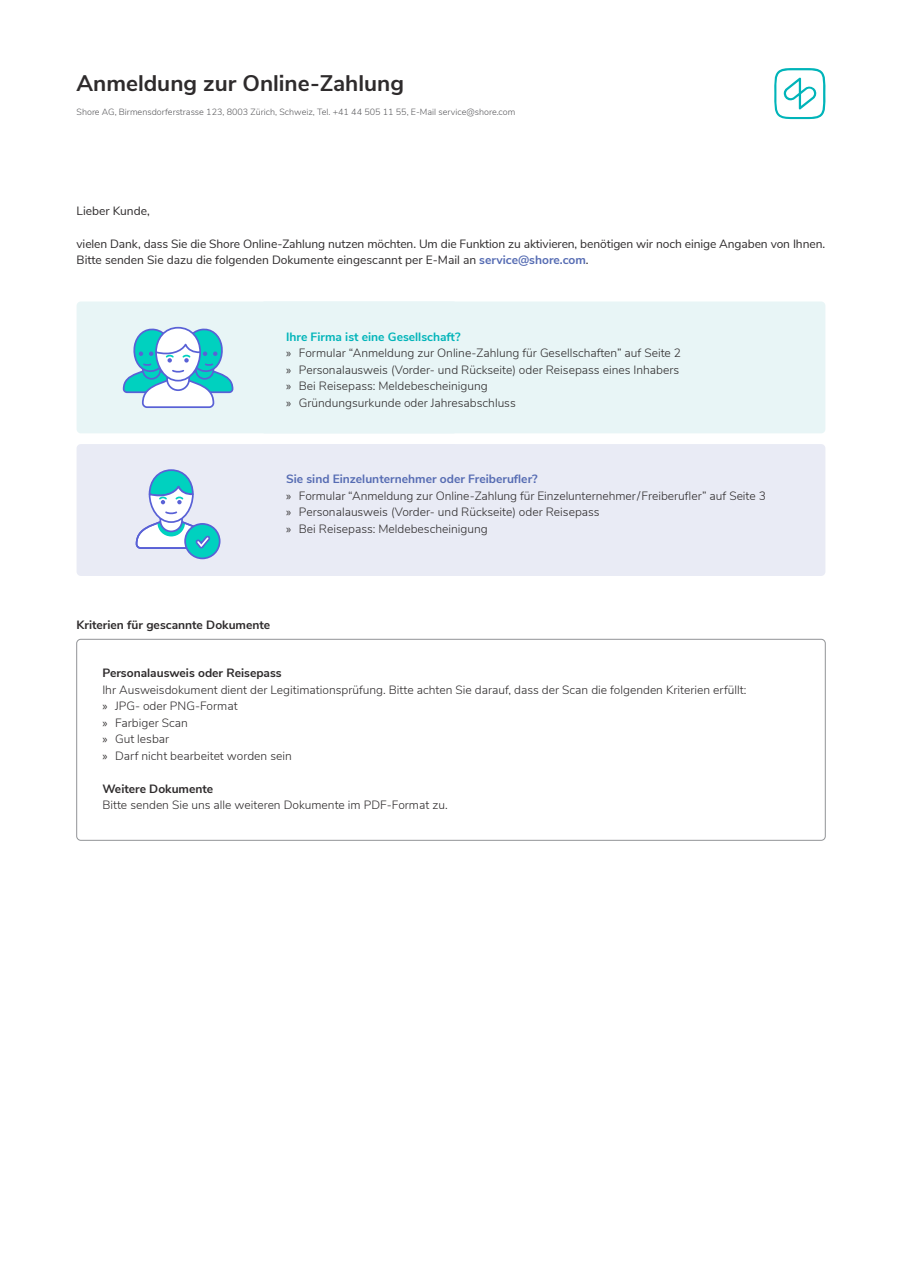
<style>
.page{position:relative;width:902px;height:1272px;background:#fff}
.page>*{position:absolute;margin:0;border:0;box-sizing:border-box;transform-origin:0 0}
.main_headline{font:700 22.5px "Nunito Sans";color:#2e2b2c}
.small_copytext{font:300 12px "Nunito Sans";color:#2e2b2c}
.copytext{font:12px/16.5px "Nunito Sans";letter-spacing:-.01em;color:#2e2b2c}
.small_copytext-2{font:700 12px "Nunito Sans";color:#2e2b2c}
.copytext-2{font:700 12px "Nunito Sans";color:#566cb3}
.copytext-3{font:700 12px "Nunito Sans";color:#2e2b2c}
.copytext-4{font:700 12px "Nunito Sans";color:#00b4b9}
.small_copytext-3{font:300 9px "Nunito Sans";color:#5c5c5f}
.s1{font-weight:700;color:#566cb3}
.s2{font-family:"Myriad Pro";font-weight:400}
</style>
<div class="page">
<svg style="left:76px;top:639px;width:749px;height:201px"></svg>
<div style="left:77px;top:444px;width:380px;height:132px;background:#e9ebf5;border-radius:4px"></div>
<div style="left:260px;top:444px;width:565px;height:132px;background:#e9ebf5;border-radius:4px"></div>
<div style="left:77px;top:301px;width:380px;height:132px;background:#e8f5f6;border-radius:4px"></div>
<div style="left:260px;top:301px;width:565px;height:132px;background:#e8f5f6;border-radius:4px"></div>
<svg style="left:185px;top:524px;width:35px;height:34px"></svg>
<div style="left:184px;top:523px;width:36px;height:36px;border:2px solid #5961d6;border-radius:50%"></div>
<svg style="left:135px;top:469px;width:80px;height:84px"></svg>
<svg style="left:122px;top:326px;width:112px;height:82px"></svg>
<svg style="left:774px;top:68px;width:51px;height:51px"></svg>
<p class="main_headline" style="left:77px;top:67px;width:329px">Anmeldung zur Online-Zahlung</p>
<p class="small_copytext-3" style="left:77px;top:105px;width:440px">Shore AG, Birmensdorferstrasse 123, 8003 Zürich, Schweiz, Tel. +41 44 505 11 55, E-Mail service@shore.com</p>
<p class="copytext" style="left:77px;top:201px;width:75px">Lieber Kunde,</p>
<p class="copytext" style="left:77px;top:234px;width:750px">vielen Dank, dass Sie die Shore Online-Zahlung nutzen möchten. Um die Funktion zu aktivieren, benötigen wir noch einige Angaben von Ihnen.<br>Bitte senden Sie dazu die folgenden Dokumente eingescannt per E-Mail an <span class="s1">service@shore.com</span>.</p>
<p class="copytext-4" style="left:286px;top:328px;width:176px">Ihre Firma ist eine Gesellschaft?</p>
<p class="small_copytext" style="left:286px;top:344px;width:396px"><span class="s2">»</span> Formular “Anmeldung zur Online-Zahlung für Gesellschaften” auf Seite 2</p>
<p class="small_copytext" style="left:286px;top:361px;width:394px"><span class="s2">»</span> Personalausweis (Vorder- und Rückseite) oder Reisepass eines Inhabers</p>
<p class="small_copytext" style="left:286px;top:377px;width:203px"><span class="s2">»</span> Bei Reisepass: Meldebescheinigung</p>
<p class="small_copytext" style="left:286px;top:394px;width:231px"><span class="s2">»</span> Gründungsurkunde oder Jahresabschluss</p>
<p class="copytext-2" style="left:286px;top:470px;width:253px">Sie sind Einzelunternehmer oder Freiberufler?</p>
<p class="small_copytext" style="left:286px;top:487px;width:481px"><span class="s2">»</span> Formular “Anmeldung zur Online-Zahlung für Einzelunternehmer / Freiberufer” auf Seite 3</p>
<p class="small_copytext" style="left:286px;top:503px;width:315px"><span class="s2">»</span> Personalausweis (Vorder- und Rückseite) oder Reisepass</p>
<p class="small_copytext" style="left:286px;top:520px;width:203px"><span class="s2">»</span> Bei Reisepass: Meldebescheinigung</p>
<p class="copytext-3" style="left:77px;top:616px;width:195px">Kriterien für gescannte Dokumente</p>
<p class="small_copytext-2" style="left:102px;top:664px;width:181px">Personalausweis oder Reisepass</p>
<p class="small_copytext" style="left:102px;top:680px;width:645px">Ihr Ausweisdokument dient der Legitimationsprüfung. Bitte achten Sie darauf, dass der Scan die folgenden Kriterien erfüllt:</p>
<p class="small_copytext" style="left:102px;top:697px;width:137px"><span class="s2">»</span> JPG- oder PNG-Format</p>
<p class="small_copytext" style="left:102px;top:713px;width:87px"><span class="s2">»</span> Farbiger Scan</p>
<p class="small_copytext" style="left:102px;top:730px;width:68px"><span class="s2">»</span> Gut lesbar</p>
<p class="small_copytext" style="left:102px;top:746px;width:191px"><span class="s2">»</span> Darf nicht bearbeitet worden sein</p>
<p class="small_copytext-2" style="left:102px;top:779px;width:112px">Weitere Dokumente</p>
<p class="small_copytext" style="left:102px;top:796px;width:347px">Bitte senden Sie uns alle weiteren Dokumente im PDF-Format zu.</p>
</div>
